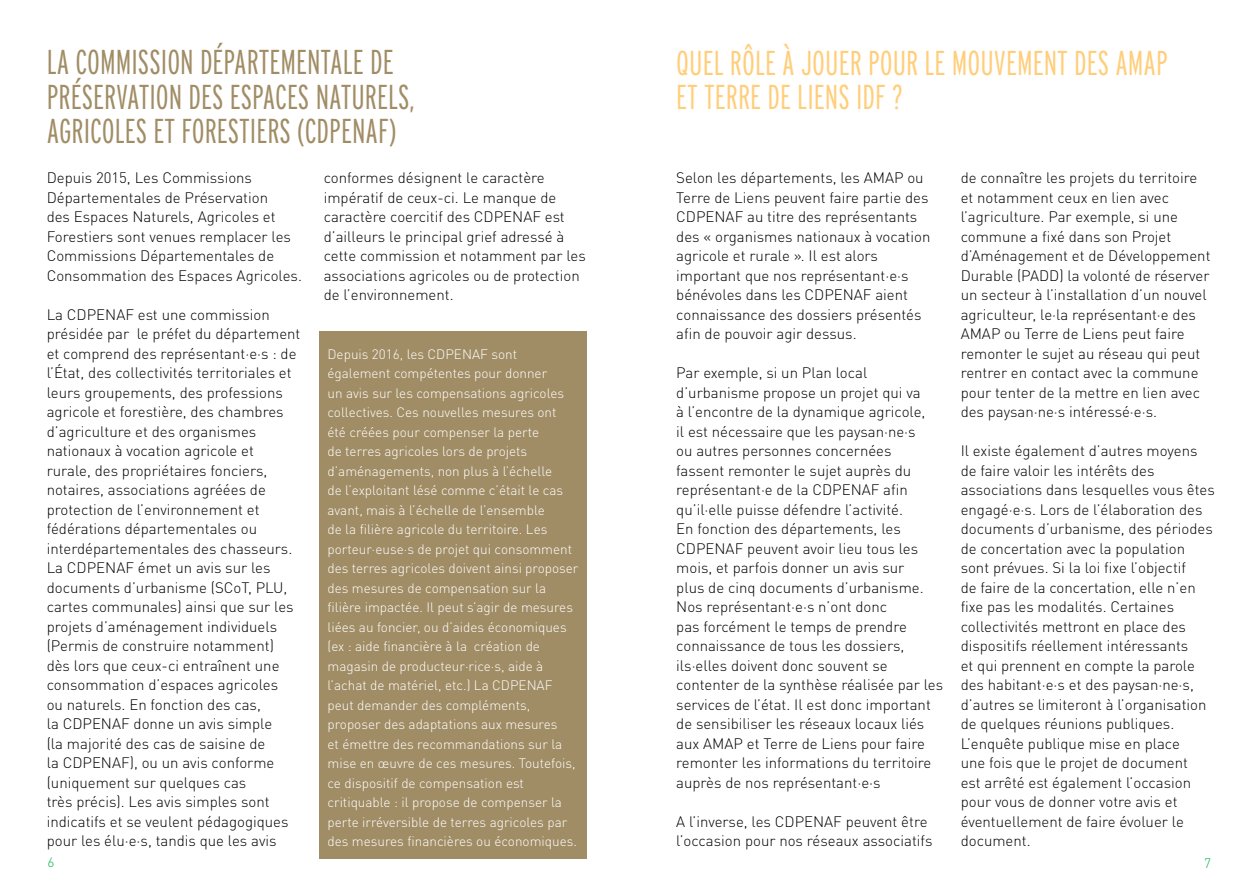
<style>
.page{position:relative;width:1259px;height:893px;background:#fff}
.page>*{position:absolute;margin:0;border:0;box-sizing:border-box;transform-origin:0 0}
.t1{font:300 extra-condensed 34.5px/34.5px "Interstate";color:#a18d65}
.t2{font:300 extra-condensed 34.5px/34.5px "Interstate";color:#ffce7b}
.t3{font:300 15px/19.5px "DINOT";color:#000}
.t4{font:300 13.5px/19.5px "DINOT";color:#fff}
.t5{font:300 13.5px "DINOT";color:#0db14b}
</style>
<div class="page">
<div style="left:319px;top:332px;width:268px;height:527px;background:#a18d65"></div>
<h1 class="t1" style="left:47px;top:45px;width:369px">LA COMM ISSION DÉPARTEMENTALE DE<br>PRÉSERVATION DES ESPACES NATURELS,<br>AGRICOLES ET FORESTIERS (CDPENAF</h1>
<h1 class="t1" style="left:389px;top:114px;width:9px">)</h1>
<h1 class="t2" style="left:676px;top:45px;width:480px">QUEL RÔLE À JOUER POUR LE MOUVEMENT DES AMAP<br>ET TERRE DE LIENS IDF ?</h1>
<p class="t3" style="left:47px;top:168px;width:257px">Depuis 2015, Les Commissions Départementales de Préservation<br>des Espaces Naturels, Agricoles et Forestiers sont venues remplacer les Commissions Départementales de Consommation des Espaces Agricoles.</p>
<p class="t3" style="left:47px;top:304px;width:255px">La CDPENAF est une commission présidée par le préfet du département et comprend des représentant·e·s : de l’État, des collectivités territoriales et leurs groupements, des professions agricole et forestière, des chambres d’agriculture et des organismes nationaux à vocation agricole et rurale, des propriétaires fonciers, notaires, associations agréées de protection de l’environnement et fédérations départementales ou interdépartementales des chasseurs.<br>La CDPENAF émet un avis sur les documents d’urbanisme (SCoT, PLU, cartes communales) ainsi que sur les projets d’aménagement individuels (Permis de construire notamment) dès lors que ceux-ci entraînent une consommation d’espaces agricoles<br>ou naturels. En fonction des cas,<br>la CDPENAF donne un avis simple<br>(la majorité des cas de saisine de<br>la CDPENAF), ou un avis conforme (uniquement sur quelques cas<br>très précis). Les avis simples sont indicatifs et se veulent pédagogiques pour les élu·e·s, tandis que les avis</p>
<p class="t3" style="left:324px;top:168px;width:264px">conformes désignent le caractère impératif de ceux-ci. Le manque de caractère coercitif des CDPENAF est d’ailleurs le principal grief adressé à cette commission et notamment par les associations agricoles ou de protection de l’environnement.</p>
<p class="t3" style="left:676px;top:168px;width:256px">Selon les départements, les AMAP ou Terre de Liens peuvent faire partie des CDPENAF au titre des représentants des « organismes nationaux à vocation agricole et rurale ». Il est alors important que nos représentant·e·s bénévoles dans les CDPENAF aient connaissance des dossiers présentés afin de pouvoir agir dessus.</p>
<p class="t3" style="left:676px;top:363px;width:268px">Par exemple, si un Plan local d’urbanisme propose un projet qui va<br>à l’encontre de la dynamique agricole,<br>il est nécessaire que les paysan·ne·s<br>ou autres personnes concernées fassent remonter le sujet auprès du représentant·e de la CDPENAF afin qu’il·elle puisse défendre l’activité.<br>En fonction des départements, les CDPENAF peuvent avoir lieu tous les mois, et parfois donner un avis sur<br>plus de cinq documents d’urbanisme.<br>Nos représentant·e·s n’ont donc<br>pas forcément le temps de prendre connaissance de tous les dossiers, ils·elles doivent donc souvent se contenter de la synthèse réalisée par les services de l’état. Il est donc important de sensibiliser les réseaux locaux liés aux AMAP et Terre de Liens pour faire remonter les informations du territoire auprès de nos représentant·e·s</p>
<p class="t3" style="left:676px;top:811px;width:258px">A l’inverse, les CDPENAF peuvent être l’occasion pour nos réseaux associatifs</p>
<p class="t4" style="left:327px;top:344px;width:252px">Depuis 2016, les CDPENAF sont également compétentes pour donner<br>un avis sur les compensations agricoles collectives. Ces nouvelles mesures ont<br>été créées pour compenser la perte<br>de terres agricoles lors de projets d’aménagements, non plus à l’échelle<br>de l’exploitant lésé comme c’était le cas avant, mais à l’échelle de l’ensemble<br>de la filière agricole du territoire. Les porteur·euse·s de projet qui consomment des terres agricoles doivent ainsi proposer des mesures de compensation sur la filière impactée. Il peut s’agir de mesures liées au foncier, ou d’aides économiques (ex : aide financière à la création de magasin de producteur·rice·s, aide à l’achat de matériel, etc.) La CDPENAF peut demander des compléments, proposer des adaptations aux mesures<br>et émettre des recommandations sur la mise en œuvre de ces mesures. Toutefois, ce dispositif de compensation est critiquable : il propose de compenser la perte irréversible de terres agricoles par des mesures financières ou économiques.</p>
<p class="t3" style="left:960px;top:168px;width:251px">de connaître les projets du territoire et notamment ceux en lien avec l’agriculture. Par exemple, si une commune a fixé dans son Projet d’Aménagement et de Développement Durable (PADD) la volonté de réserver un secteur à l’installation d’un nouvel agriculteur, le·la représentant·e des AMAP ou Terre de Liens peut faire remonter le sujet au réseau qui peut rentrer en contact avec la commune pour tenter de la mettre en lien avec des paysan·ne·s intéressé·e·s.</p>
<p class="t3" style="left:960px;top:441px;width:256px">Il existe également d’autres moyens de faire valoir les intérêts des associations dans lesquelles vous êtes engagé·e·s. Lors de l’élaboration des documents d’urbanisme, des périodes de concertation avec la population sont prévues. Si la loi fixe l’objectif<br>de faire de la concertation, elle n’en fixe pas les modalités. Certaines collectivités mettront en place des dispositifs réellement intéressants<br>et qui prennent en compte la parole des habitant·e·s et des paysan·ne·s, d’autres se limiteront à l’organisation de quelques réunions publiques.<br>L’enquête publique mise en place<br>une fois que le projet de document<br>est arrêté est également l’occasion pour vous de donner votre avis et éventuellement de faire évoluer le document.</p>
<p class="t5" style="left:48px;top:854px;width:8px">6</p>
<p class="t5" style="left:1204px;top:855px;width:8px">7</p>
</div>
